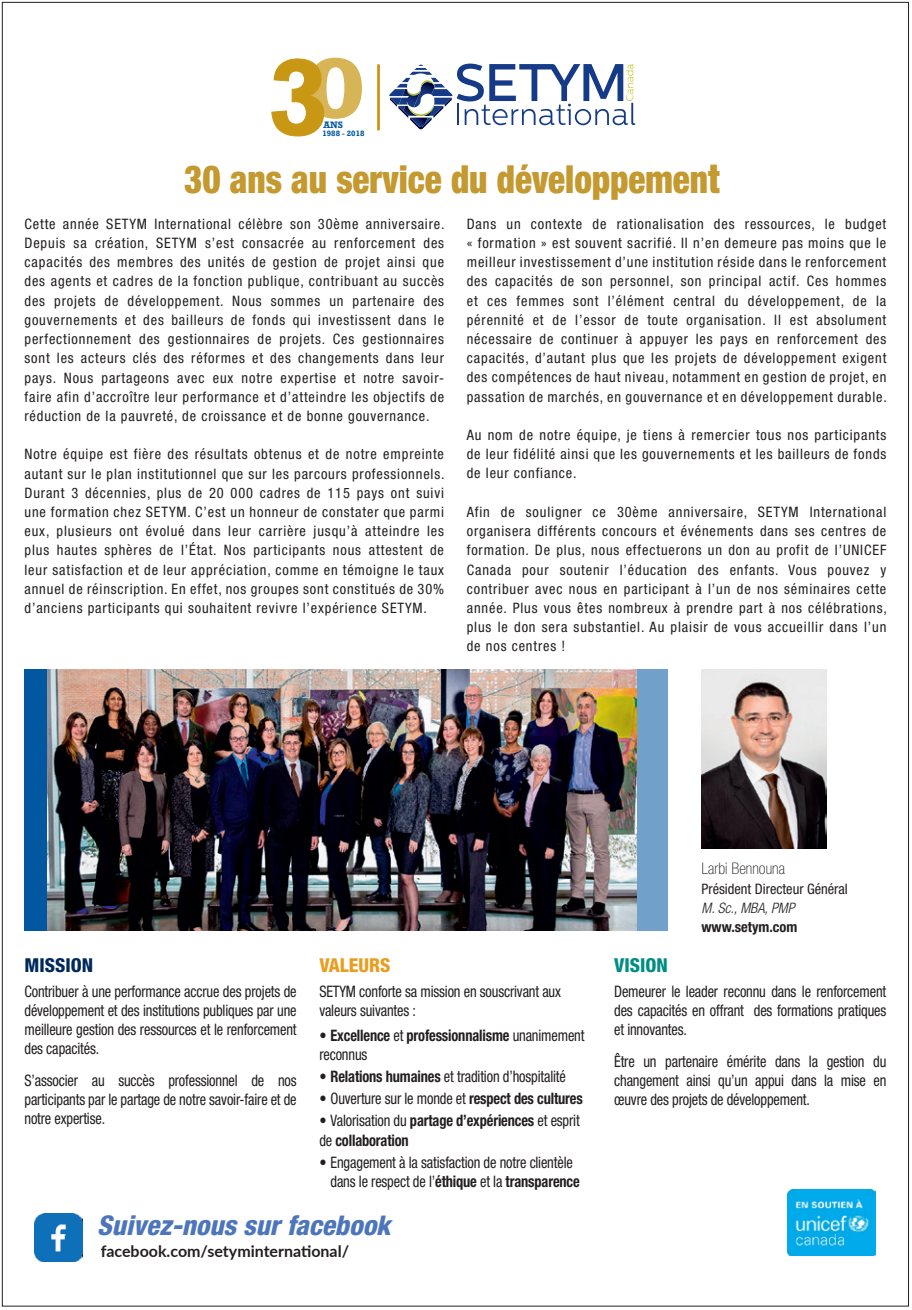
<style>
.page{position:relative;width:912px;height:1310px;background:#fff}
.page>*{position:absolute;margin:0;border:0;box-sizing:border-box;transform-origin:0 0}
.t1{font:700 110px "Rockwell";color:#c89713}
.t2{font:900 condensed 38.8px "Helvetica Neue LT Std";color:#c49930;scale:.91 1}
.t3{font:italic 800 condensed 27.2px "Helvetica Neue LT Std";color:#4d75bb}
.t4{font:800 condensed 19.2px "Helvetica Neue LT Std";color:#00295c}
.t5{font:800 condensed 19.2px "Helvetica Neue LT Std";color:#e89e21}
.t6{font:800 condensed 19.2px "Helvetica Neue LT Std";color:#008d82}
.t7{font:700 16px "Lato";color:#231f20}
.t8{font:100 condensed 16px "Helvetica Neue LT Std";color:#231f20}
.t9{font:condensed 15.8px/19.2px "Helvetica Neue LT Std";letter-spacing:-.01em;color:#231f20;text-align:justify;scale:.91 1}
.t10{font:700 condensed 15.8px/19.2px "Helvetica Neue LT Std";letter-spacing:-.01em;color:#231f20;scale:.91 1}
.t11{font:condensed 14.4px/19.2px "Helvetica Neue LT Std";letter-spacing:.06em;color:#231f20;text-align:justify}
.t12{font:condensed 14.4px "Helvetica Neue LT Std";color:#231f20}
.t13{font:italic 300 condensed 14.4px "Helvetica Neue LT Std";color:#231f20}
.t14{font:700 condensed 14.4px "Helvetica Neue LT Std";color:#231f20}
.t15{font:700 9.6px "Rockwell";color:#01579e}
.t16{font:700 8px "Rockwell";color:#01579e}
.s1{font-size:40.4px}
.s2{font-weight:400}
.s3{font-weight:700}
</style>
<div class="page">
<div style="left:24px;top:669px;width:23px;height:261px;background:#0157a0"></div>
<div style="left:637px;top:669px;width:31px;height:261px;background:#71a1ca"></div>
<img style="left:701px;top:669px;width:126px;height:179px">
<img style="left:47px;top:669px;width:590px;height:261px">
<svg style="left:389px;top:64px;width:246px;height:65px"></svg>
<hr style="left:377px;top:64px;width:3px;height:66px;background:#c89713">
<svg style="left:271px;top:58px;width:53px;height:79px"></svg>
<img style="left:34px;top:1213px;width:49px;height:48px">
<img style="left:788px;top:1189px;width:87px;height:66px">
<h1 class="t1" style="left:268px;top:31px;width:100px">3<sup>0</sup></h1>
<p class="t15" style="left:323px;top:119px;width:21px">ANS</p>
<p class="t16" style="left:322px;top:128px;width:44px">1988 - 2018</p>
<h2 class="t2" style="left:184px;top:155px;width:590px">30 ans au service du développemen<span class="s1">t</span></h2>
<p class="t11" style="left:24px;top:214px;width:422px">Cette année SETYM International célèbre son 30ème anniversaire.<br>Depuis sa création, SETYM s’est consacrée au renforcement des capacités des membres des unités de gestion de projet ainsi que des agents et cadres de la fonction publique, contribuant au succès des projets de développement. Nous sommes un partenaire des gouvernements et des bailleurs de fonds qui investissent dans le perfectionnement des gestionnaires de projets. Ces gestionnaires sont les acteurs clés des réformes et des changements dans leur pays. Nous partageons avec eux notre expertise et notre savoir&shy;faire afin d’accroître leur performance et d’atteindre les objectifs de réduction de la pauvreté, de croissance et de bonne gouvernance.</p>
<p class="t11" style="left:24px;top:444px;width:422px">Notre équipe est fière des résultats obtenus et de notre empreinte autant sur le plan institutionnel que sur les parcours professionnels.<br>Durant 3 décennies, plus de 20 000 cadres de 115 pays ont suivi une formation chez SETYM. C’est un honneur de constater que parmi eux, plusieurs ont évolué dans leur carrière jusqu’à atteindre les plus hautes sphères de l’État. Nos participants nous attestent de leur satisfaction et de leur appréciation, comme en témoigne le taux annuel de réinscription. En effet, nos groupes sont constitués de 30% d’anciens participants qui souhaitent revivre l’expérience SETYM.</p>
<p class="t11" style="left:467px;top:214px;width:422px">Dans un contexte de rationalisation des ressources, le budget « formation » est souvent sacrifié. Il n’en demeure pas moins que le meilleur investissement d’une institution réside dans le renforcement des capacités de son personnel, son principal actif. Ces hommes et ces femmes sont l’élément central du développement, de la pérennité et de l’essor de toute organisation. Il est absolument nécessaire de continuer à appuyer les pays en renforcement des capacités, d’autant plus que les projets de développement exigent des compétences de haut niveau, notamment en gestion de projet, en passation de marchés, en gouvernance et en développement durable.</p>
<p class="t11" style="left:467px;top:425px;width:421px">Au nom de notre équipe, je tiens à remercier tous nos participants de leur fidélité ainsi que les gouvernements et les bailleurs de fonds de leur confiance.</p>
<p class="t11" style="left:467px;top:502px;width:422px">Afin de souligner ce 30ème anniversaire, SETYM International organisera différents concours et événements dans ses centres de formation. De plus, nous effectuerons un don au profit de l’UNICEF Canada pour soutenir l’éducation des enfants. Vous pouvez y contribuer avec nous en participant à l’un de nos séminaires cette année. Plus vous êtes nombreux à prendre part à nos célébrations, plus le don sera substantiel. Au plaisir de vous accueillir dans l’un de nos centres !</p>
<h3 class="t4" style="left:24px;top:952px;width:70px">MISSION</h3>
<p class="t9" style="left:24px;top:981px;width:301px">Contribuer à une performance accrue des projets de développement et des institutions publiques par une meilleure gestion des ressources et le renforcement des capacités.</p>
<p class="t9" style="left:24px;top:1070px;width:301px">S’associer au succès professionnel de nos participants par le partage de notre savoir-faire et de notre expertise.</p>
<h3 class="t5" style="left:319px;top:952px;width:73px">VALEURS</h3>
<p class="t9" style="left:319px;top:981px;width:267px">SETYM conforte sa mission en souscrivant aux valeurs suivantes :</p>
<p class="t10" style="left:319px;top:1025px;width:293px"><span class="s2">•</span> Excellence <span class="s2">et</span> professionnalisme <span class="s2">unanimement reconnus</span></p>
<p class="t9" style="left:319px;top:1066px;width:272px">• <span class="s3">Relations humaines</span> et tradition d’hospitalité</p>
<p class="t9" style="left:319px;top:1088px;width:291px">• Ouverture sur le monde et <span class="s3">respect des cultures</span></p>
<p class="t10" style="left:319px;top:1110px;width:288px"><span class="s2">• Valorisation du</span> partage d’expériences <span class="s2">et esprit de</span> collaboration</p>
<p class="t9" style="left:331px;top:1152px;width:275px;text-indent:-11px">• Engagement à la satisfaction de notre clientèle dans le respect de l’<span class="s3">éthique</span> et la <span class="s3">transparence</span></p>
<h3 class="t3" style="left:97px;top:1208px;width:295px">Suivez-nous sur facebook</h3>
<p class="t7" style="left:101px;top:1239px;width:250px">facebook.com/setyminternational/</p>
<p class="t8" style="left:701px;top:859px;width:85px">Larbi Bennouna</p>
<p class="t12" style="left:701px;top:880px;width:148px">Président Directeur Général</p>
<p class="t13" style="left:701px;top:899px;width:95px">M. Sc., MBA, PMP</p>
<p class="t14" style="left:701px;top:918px;width:97px">www.setym.com</p>
<h3 class="t6" style="left:614px;top:952px;width:55px">VISION</h3>
<p class="t9" style="left:614px;top:981px;width:301px">Demeurer le leader reconnu dans le renforcement des capacités en offrant des formations pratiques et innovantes.</p>
<p class="t9" style="left:614px;top:1051px;width:301px">Être un partenaire émérite dans la gestion du changement ainsi qu’un appui dans la mise en œuvre des projets de développement.</p>
</div>
